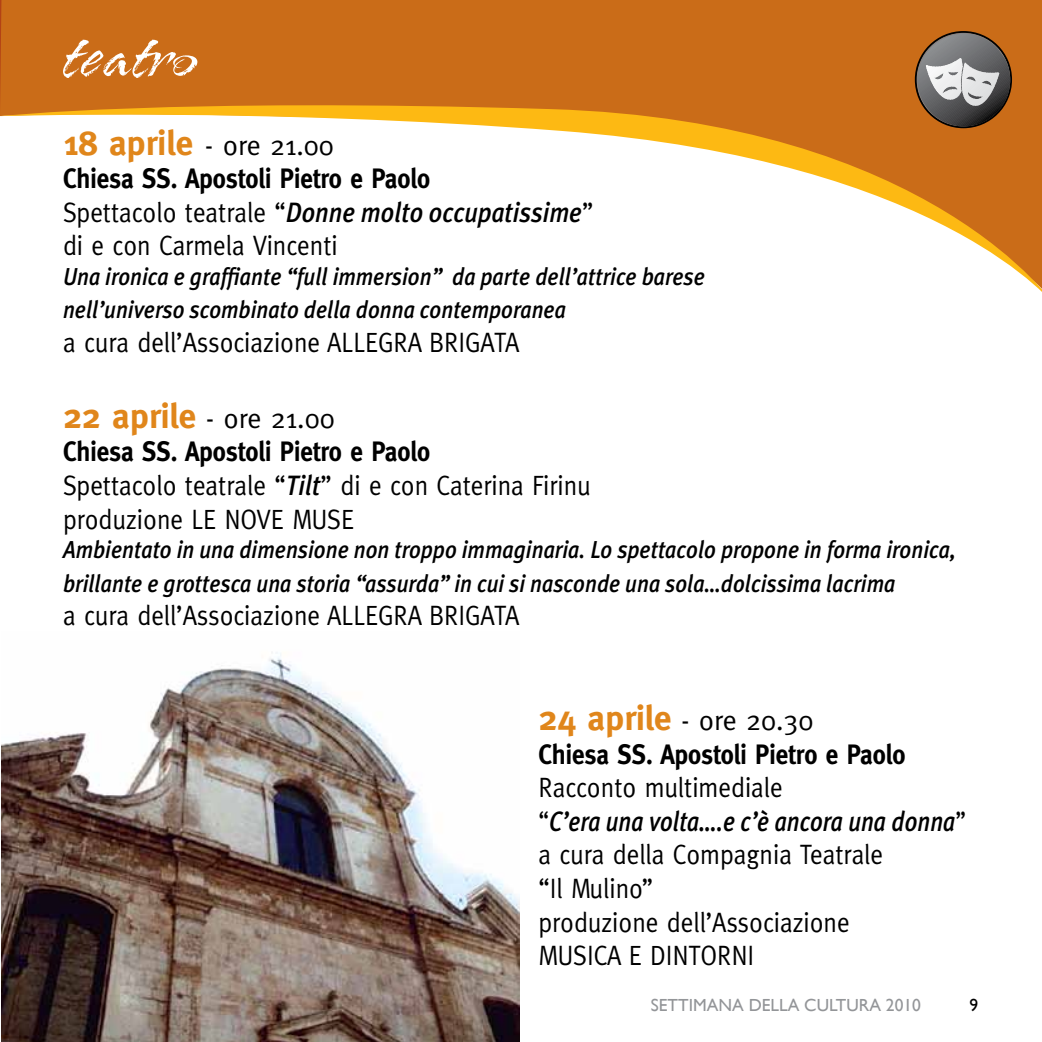
<style>
.page{position:relative;width:1042px;height:1042px;background:#fff}
.page>*{position:absolute;margin:0;border:0;box-sizing:border-box;transform-origin:0 0}
.t1{font:70px "Arid ITC";color:#fff}
.t2{font:28px/33.6px "Meta";color:#000;scale:.9 1}
.t3{font:28px/33.6px "Meta";color:#000}
.t4{font:700 28px/33.6px "Meta";color:#000;scale:.9 1}
.t5{font:italic 500 28px "Meta Plus";color:#000;scale:.9 1}
.t6{font:italic 500 28px "Meta Plus";color:#000;scale:.85 1}
.t7{font:italic 500 24.5px/33.6px "Meta Plus";color:#000;scale:.9 1}
.t8{font:17.5px "Gill Sans";color:#939598}
.t9{font:17.5px "Gill Sans";color:#000}
.s1{font-size:35px;color:#e0861b}
.s2{font-weight:400}
.s3{font-family:"Meta";font-weight:400;font-style:normal}
.s4{font-weight:700;font-size:35px;color:#e0861b}
.s5{font-weight:700}
.s6{font-family:"Meta Plus";font-weight:500;font-style:italic}
</style>
<div class="page">
<div style="left:2px;top:0;width:1040px;height:97px;background:#ca6c18"></div>
<svg style="left:2px;top:97px;width:1040px;height:195px"></svg>
<svg style="left:917px;top:34px;width:93px;height:92px;background:#8a7c70"></svg>
<svg style="left:0;top:0;width:2px;height:117px"></svg>
<img style="left:2px;top:654px;width:517px;height:388px">
<h1 class="t1" style="left:62px;top:19px;width:138px">teatro</h1>
<p class="t4" style="left:63px;top:128px;width:409px"><span class="s1">18 aprile</span> <span class="s2">- ore 21.00<br></span>Chiesa SS. Apostoli Pietro e Paolo</p>
<p class="t5" style="left:63px;top:196px;width:591px"><span class="s3">Spettacolo teatrale “</span>Donne molto occupatissime<span class="s3">”</span></p>
<p class="t2" style="left:63px;top:229px;width:307px">di e con Carmela Vincenti</p>
<p class="t7" style="left:63px;top:259px;width:715px">Una ironica e graffiante “full immersion” da parte dell’attrice barese nell’universo scombinato della donna contemporanea</p>
<p class="t2" style="left:63px;top:325px;width:509px">a cura dell’Associazione ALLEGRA BRIGATA</p>
<p class="t3" style="left:63px;top:401px;width:529px"><span class="s4">22 aprile</span> - ore 21.00<br><span class="s5">Chiesa SS. Apostoli Pietro e Paolo<br></span>Spettacolo teatrale “<span class="s6">Tilt</span>” di e con Caterina Firinu produzione LE NOVE MUSE</p>
<p class="t7" style="left:63px;top:532px;width:993px">Ambientato in una dimensione non troppo immaginaria. Lo spettacolo propone in forma ironica, brillante e grottesca una storia “assurda” in cui si nasconde una sola…dolcissima lacrima</p>
<p class="t2" style="left:63px;top:598px;width:509px">a cura dell’Associazione ALLEGRA BRIGATA</p>
<p class="t4" style="left:538px;top:703px;width:409px"><span class="s1">24 aprile</span> <span class="s2">- ore 20.30<br></span>Chiesa SS. Apostoli Pietro e Paolo</p>
<p class="t2" style="left:538px;top:770px;width:273px">Racconto multimediale</p>
<p class="t6" style="left:538px;top:805px;width:505px"><span class="s3">“</span>C’era una volta….e c’è ancora una donna<span class="s3">”</span></p>
<p class="t2" style="left:538px;top:837px;width:385px">a cura della Compagnia Teatrale “Il Mulino”<br>produzione dell’Associazione<br>MUSICA E DINTORNI</p>
<p class="t8" style="left:651px;top:995px;width:272px">SETTIMANA DELLA CULTURA 2010</p>
<p class="t9" style="left:969px;top:995px;width:10px">9</p>
</div>
